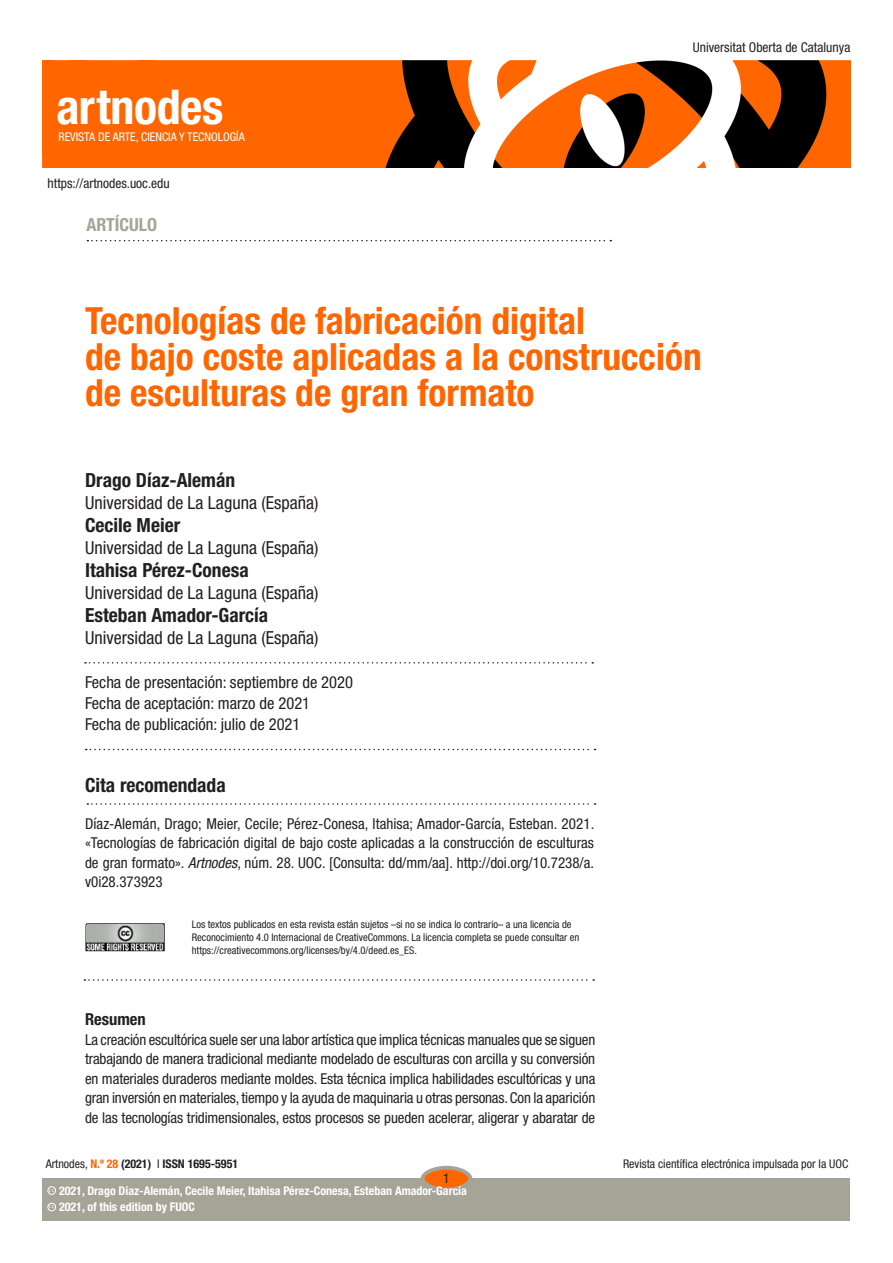
<style>
.page{position:relative;width:893px;height:1263px;background:#fff}
.page>*{position:absolute;margin:0;border:0;box-sizing:border-box;transform-origin:0 0}
.t1{font:700 condensed 48px "Helvetica Neue LT Std";letter-spacing:-.005em;color:#fff}
.t2{font:700 condensed 37.5px/36px "Helvetica Neue LT Std";color:#f60}
.author{font:700 condensed 19.5px "Helvetica Neue LT Std";color:#231f20}
.position{font:condensed 18px "Helvetica Neue LT Std";color:#231f20}
.class{font:700 condensed 18px "Helvetica Neue LT Std";color:#a6a397}
.dates{font:condensed 16.5px "Helvetica Neue LT Std";color:#231f20}
.abstract_paraula{font:700 condensed 16.5px "Helvetica Neue LT Std";color:#231f20}
.text1p{font:condensed 15px/19.5px "Helvetica Neue LT Std";color:#231f20;text-align:justify}
.t3{font:condensed 13.5px "Helvetica Neue LT Std";color:#231f20}
.t4{font:700 condensed 12px "Helvetica Neue LT Std";color:#fff}
.t5{font:condensed 12px "Helvetica Neue LT Std";color:#231f20}
.t6{font:700 condensed 12px "Helvetica Neue LT Std";color:#231f20}
.t7{font:condensed 12px "Helvetica Neue LT Std";color:#fff}
.textcc{font:condensed 10.5px/12.8px "Helvetica Neue LT Std";color:#231f20}
.t8{font:600 3.9px "Adobe Caslon Pro";color:#fff}
.s1{font-style:italic}
.s2{font-weight:400}
.s3{color:#f60}
</style>
<div class="page">
<img style="left:43px;top:61px;width:807px;height:106px">
<div style="left:43px;top:1178px;width:807px;height:42px;background:#a6a397"></div>
<div style="left:422px;top:1168px;width:48px;height:21px;background:#f60;border-radius:50%"></div>
<div style="left:421px;top:1166px;width:51px;height:25px;border:4px solid #a6a397;border-radius:50%"></div>
<div style="left:48px;top:1203px;width:8px;height:8px;border:1px solid #fff;border-radius:50%"></div>
<div style="left:48px;top:1186px;width:8px;height:8px;border:1px solid #fff;border-radius:50%"></div>
<svg style="left:87px;top:240px;width:524px;height:1px"></svg>
<svg style="left:85px;top:662px;width:508px;height:1px"></svg>
<svg style="left:86px;top:749px;width:510px;height:1px"></svg>
<svg style="left:87px;top:803px;width:509px;height:2px"></svg>
<svg style="left:84px;top:979px;width:510px;height:2px"></svg>
<img style="left:85px;top:923px;width:80px;height:28px">
<p class="t1" style="left:56px;top:77px;width:169px">artnodes</p>
<p class="t7" style="left:58px;top:129px;width:188px">REVISTA DE ARTE, CIENCIA Y TECNOLOGÍA</p>
<p class="t3" style="left:48px;top:176px;width:124px">https://artnodes.uoc.edu</p>
<p class="class" style="left:87px;top:214px;width:72px">ARTÍCULO</p>
<p class="t3" style="left:693px;top:40px;width:159px">Universitat Oberta de Catalunya</p>
<p class="t2" style="left:85px;top:302px;width:618px">Tecnologías de fabricación digital<br>de bajo coste aplicadas a la construcción de esculturas de gran formato</p>
<p class="author" style="left:85px;top:468px;width:152px">Drago Díaz-Alemán</p>
<p class="position" style="left:85px;top:492px;width:235px">Universidad de La Laguna (España)</p>
<p class="author" style="left:85px;top:513px;width:97px">Cecile Meier</p>
<p class="position" style="left:85px;top:537px;width:235px">Universidad de La Laguna (España)</p>
<p class="author" style="left:85px;top:558px;width:165px">Itahisa Pérez-Conesa</p>
<p class="position" style="left:85px;top:582px;width:235px">Universidad de La Laguna (España)</p>
<p class="author" style="left:85px;top:603px;width:185px">Esteban Amador-García</p>
<p class="position" style="left:85px;top:627px;width:235px">Universidad de La Laguna (España)</p>
<p class="dates" style="left:85px;top:672px;width:269px">Fecha de presentación: septiembre de 2020</p>
<p class="dates" style="left:85px;top:693px;width:227px">Fecha de aceptación: marzo de 2021</p>
<p class="dates" style="left:85px;top:714px;width:217px">Fecha de publicación: julio de 2021</p>
<p class="author" style="left:85px;top:773px;width:142px">Cita recomendada</p>
<p class="text1p" style="left:85px;top:813px;width:511px">Díaz-Alemán, Drago; Meier, Cecile; Pérez-Conesa, Itahisa; Amador-García, Esteban. 2021. «Tecnologías de fabricación digital de bajo coste aplicadas a la construcción de esculturas de gran formato». <span class="s1">Artnodes</span>, núm. 28. UOC. [Consulta: dd/mm/aa]. http://doi.org/10.7238/a. v0i28.373923</p>
<p class="textcc" style="left:192px;top:918px;width:389px">Los textos publicados en esta revista están sujetos –si no se indica lo contrario– a una licencia de<br>Reconocimiento 4.0 Internacional de CreativeCommons. La licencia completa se puede consultar en https://creativecommons.org/licenses/by/4.0/deed.es_ES.</p>
<p class="abstract_paraula" style="left:85px;top:1009px;width:62px">Resumen</p>
<p class="text1p" style="left:85px;top:1029px;width:512px">La creación escultórica suele ser una labor artística que implica técnicas manuales que se siguen trabajando de manera tradicional mediante modelado de esculturas con arcilla y su conversión en materiales duraderos mediante moldes. Esta técnica implica habilidades escultóricas y una gran inversión en materiales, tiempo y la ayuda de maquinaria u otras personas. Con la aparición de las tecnologías tridimensionales, estos procesos se pueden acelerar, aligerar y abaratar de</p>
<p class="t6" style="left:46px;top:1157px;width:194px"><span class="s2">Artnodes,</span> <span class="s3">N.º 28</span> (2021) <span class="s2">I</span> ISSN 1695-5951</p>
<p class="t8" style="left:49px;top:1205px;width:7px">CC</p>
<p class="t4" style="left:59px;top:1200px;width:138px">2021, of this edition by FUOC</p>
<p class="t3" style="left:443px;top:1171px;width:8px">1</p>
<p class="t4" style="left:59px;top:1183px;width:409px">2021, Drago Díaz-Alemán, Cecile Meier, Itahisa Pérez-Conesa, Esteban Amador-García</p>
<p class="t8" style="left:49px;top:1188px;width:7px">CC</p>
<p class="t5" style="left:623px;top:1157px;width:227px">Revista científica electrónica impulsada por la UOC</p>
</div>
